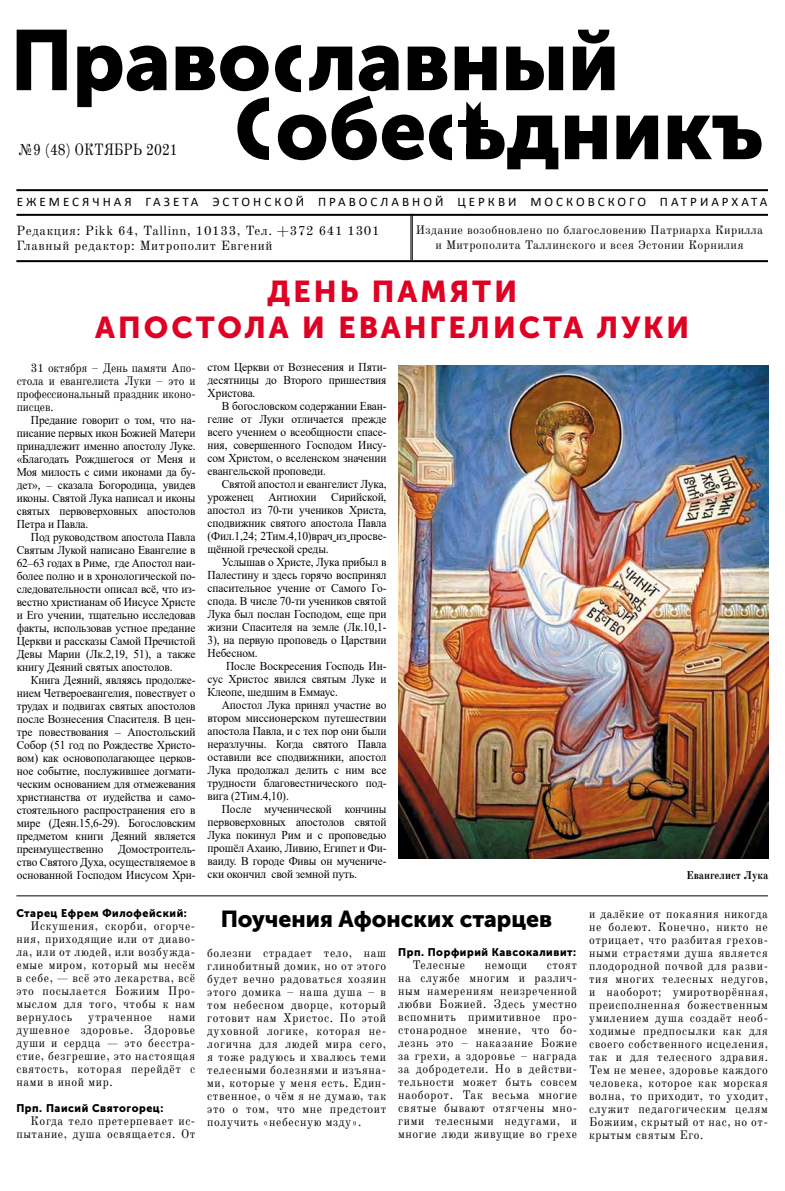
<style>
.page{position:relative;width:785px;height:1191px;background:#fff}
.page>*{position:absolute;margin:0;border:0;box-sizing:border-box;transform-origin:0 0}
.t1{font:87.1px "Museo Sans Cyrl 900";color:#000}
.t2{font:84.6px/69px "Museo Sans Cyrl 900";color:#000}
.t3{font:30px/36px "Museo Sans Cyrl 900";letter-spacing:.1em;color:#df0023;text-align:center}
.t4{font:23px "Museo Sans Cyrl 900";color:#000}
.t5{font:16px "Old Standard";color:#000;scale:.85 1}
.t6{font:13px/15px "Old Standard";letter-spacing:.05em;color:#000}
.t7{font:13px "Calibri";letter-spacing:.23em;color:#000}
.t8{font:12px/13px "Times New Roman";letter-spacing:-.01em;color:#000;text-align:justify;scale:.95 1}
.t9{font:12px/13px "Old Standard TT";letter-spacing:.05em;color:#000;text-align:justify}
.t10{font:12px/15px "Old Standard";letter-spacing:.03em;color:#000;text-align:center}
.t11{font:12px/13px "Old Standard TT";letter-spacing:.05em;color:#000;text-align:justify;scale:.95 1}
.t12{font:11px "Museo Sans Cyrl 900";letter-spacing:.05em;color:#000}
.t13{font:700 11px "Old Standard TT";color:#000;scale:.95 1}
</style>
<div class="page">
<hr style="left:16px;top:189px;width:752px;height:2px;background:#000">
<hr style="left:16px;top:214px;width:752px;height:2px;background:#000">
<hr style="left:16px;top:260px;width:752px;height:2px;background:#000">
<hr style="left:412px;top:214px;width:1px;height:46px;background:#000">
<hr style="left:410px;top:214px;width:1px;height:46px;background:#000">
<svg style="left:466px;top:101px;width:14px;height:18px"></svg>
<div style="left:458px;top:119px;width:29px;height:7px;background:#000"></div>
<img style="left:398px;top:365px;width:370px;height:494px">
<hr style="left:16px;top:895px;width:752px;height:1px;background:#000">
<h2 class="t2" style="left:275px;top:26px;width:489px;text-indent:-265px">Право лавный обесьдникъ</h2>
<p class="t7" style="left:17px;top:193px;width:752px">ЕЖЕМЕСЯЧНАЯ ГАЗЕТА ЭСТОНСКОЙ ПРАВОСЛАВНОЙ ЦЕРКВИ МОСКОВСКОГО ПАТРИАРХАТА</p>
<p class="t6" style="left:16px;top:223px;width:365px">Редакция: Pikk 64, Tallinn, 10133, Тел. +372 641 1301<br>Главный редактор: Митрополит Евгений</p>
<p class="t10" style="left:416px;top:222px;width:349px">Издание возобновлено по благословению Патриарха Кирилла и Митрополита Таллинского и всея Эстонии Корнилия</p>
<h1 class="t1" style="left:272px;top:11px;width:49px">с</h1>
<h2 class="t2" style="left:234px;top:95px;width:61px">С</h2>
<h3 class="t5" style="left:19px;top:140px;width:189px">№9 (48) ОКТЯБРЬ 2021</h3>
<h3 class="t3" style="left:95px;top:274px;width:595px">ДЕНЬ ПАМЯТИ<br>АПОСТОЛА И ЕВАНГЕЛИСТА ЛУКИ</h3>
<p class="t11" style="left:17px;top:361px;width:190px;text-indent:14px">31 октября – День памяти Апо&shy;стола и евангелиста Луки – это и профессиональный праздник иконо&shy;писцев.</p>
<p class="t8" style="left:17px;top:413px;width:190px;text-indent:14px">Предание говорит о том, что на&shy;писание первых икон Божией Матери принадлежит именно апостолу Луке. «Благодать Рождшегося от Меня и Моя милость с сими иконами да бу&shy;дет», – сказала Богородица, увидев иконы. Святой Лука написал и иконы святых первоверховных апостолов Петра и Павла.</p>
<p class="t8" style="left:17px;top:530px;width:190px;text-indent:14px">Под руководством апостола Павла Святым Лукой написано Евангелие в 62–63 годах в Риме, где Апостол наи&shy;более полно и в хронологической по&shy;следовательности описал всё, что из&shy;вестно христианам об Иисусе Христе и Его учении, тщательно исследовав факты, использовав устное предание Церкви и рассказы Самой Пречистой Девы Марии (Лк.2,19, 51), а также книгу Деяний святых апостолов.</p>
<p class="t8" style="left:17px;top:673px;width:190px;text-indent:14px">Книга Деяний, являясь продолже&shy;нием Четвероевангелия, повествует о трудах и подвигах святых апостолов после Вознесения Спасителя. В цен&shy;тре повествования – Апостольский Собор (51 год по Рождестве Христо&shy;вом) как основополагающее церков&shy;ное событие, послужившее догмати&shy;ческим основанием для отмежевания христианства от иудейства и само&shy;стоятельного распространения его в мире (Деян.15,6-29). Богословским предметом книги Деяний является преимущественно Домостроитель&shy;ство Святого Духа, осуществляемое в основанной Господом Иисусом Хри-</p>
<p class="t12" style="left:16px;top:907px;width:172px">Старец Ефрем Филофейский:</p>
<p class="t9" style="left:16px;top:919px;width:180px;text-indent:14px">Искушения, скорби, огорче&shy;ния, приходящие или от диаво&shy;ла, или от людей, или возбужда&shy;емые миром, который мы несём в себе, — всё это лекарства, всё это посылается Божиим Про&shy;мыслом для того, чтобы к нам вернулось</p>
<p class="t9" style="left:16px;top:1010px;width:180px;text-indent:152px">нами душевное здоровье. Здоровье души и сердца — это бесстра&shy;стие, безгрешие, это настоящая святость, которая перейдёт с нами в иной мир.</p>
<p class="t12" style="left:16px;top:1102px;width:148px">Прп. Паисий Святогорец:</p>
<p class="t9" style="left:16px;top:1114px;width:180px;text-align:right">Когда тело претерпевает ис&shy;пытание, душа освящается. От</p>
<p class="t9" style="left:88px;top:1010px;width:65px">утраченное</p>
<p class="t8" style="left:208px;top:360px;width:190px">стом Церкви от Вознесения и Пяти&shy;десятницы до Второго пришествия Христова.</p>
<p class="t8" style="left:208px;top:399px;width:190px;text-indent:14px">В богословском содержании Еван&shy;гелие от Луки отличается прежде всего учением о всеобщности спасе&shy;ния, совершенного Господом Иису&shy;сом Христом, о вселенском значении евангельской проповеди.</p>
<p class="t8" style="left:208px;top:477px;width:190px;text-indent:14px">Святой апостол и евангелист Лука, уроженец Антиохии Сирийской, апостол из 70-ти учеников Христа, сподвижник святого апостола Павла (Фил.1,24; 2Тим.4,10)врач из просве&shy;щённой греческой среды.</p>
<p class="t8" style="left:208px;top:555px;width:190px;text-indent:14px">Услышав о Христе, Лука прибыл в Палестину и здесь горячо воспринял спасительное учение от Самого Го&shy;спода. В числе 70-ти учеников святой Лука был послан Господом, еще при жизни Спасителя на земле (Лк.10,1- 3), на первую проповедь о Царствии Небесном.</p>
<p class="t8" style="left:208px;top:659px;width:190px;text-indent:18px">После Воскресения Господь Ии&shy;сус Христос явился святым Луке и Клеопе, шедшим в Еммаус.</p>
<p class="t8" style="left:208px;top:698px;width:190px;text-indent:14px">Апостол Лука принял участие во втором миссионерском путешествии апостола Павла, и с тех пор они были неразлучны. Когда святого Павла оставили все сподвижники, апостол Лука продолжал делить с ним все трудности благовестнического под&shy;вига (2Тим.4,10).</p>
<p class="t8" style="left:208px;top:802px;width:190px;text-indent:14px">После мученической кончины первоверховных апостолов святой Лука покинул Рим и с проповедью прошёл Ахаию, Ливию, Египет и Фи&shy;ваиду. В городе Фивы он мучениче&shy;ски окончил свой земной путь.</p>
<h3 class="t4" style="left:221px;top:905px;width:333px">Поучения Афонских старцев</h3>
<p class="t9" style="left:207px;top:946px;width:180px">болезни страдает тело, наш глинобитный домик, но от этого будет вечно радоваться хозяин этого домика – наша душа – в том небесном дворце, который готовит нам Христос. По этой духовной логике, которая не&shy;логична для людей мира сего, я тоже радуюсь и хвалюсь теми телесными болезнями и изъяна&shy;ми, которые у меня есть. Един&shy;ственное, о чём я не думаю, так это о том, что мне предстоит получить «небесную мзду».</p>
<p class="t12" style="left:398px;top:946px;width:179px">Прп. Порфирий Кавсокаливит:</p>
<p class="t9" style="left:412px;top:958px;width:54px">Телесные</p>
<p class="t9" style="left:485px;top:958px;width:44px">немощи</p>
<p class="t9" style="left:398px;top:958px;width:180px;text-indent:149px">стоят на службе многим и различ&shy;ным намерениям неизреченной любви Божией. Здесь уместно вспомнить примитивное про&shy;стонародное мнение, что бо&shy;лезнь это – наказание Божие за грехи, а здоровье – награда за добродетели. Но в действи&shy;тельности может быть совсем наоборот. Так весьма многие святые бывают отягчены мно&shy;гими телесными недугами, и многие люди живущие во грехе</p>
<p class="t13" style="left:686px;top:868px;width:88px">Евангелист Лука</p>
<p class="t9" style="left:589px;top:907px;width:180px">и далёкие от покаяния никогда не болеют. Конечно, никто не отрицает, что разбитая грехов&shy;ными страстями душа является плодородной почвой для разви&shy;тия многих телесных недугов, и наоборот; умиротворённая, преисполненная божественным умилением душа создаёт необ&shy;ходимые предпосылки как для своего собственного исцеления, так и для телесного здравия.<br>Тем не менее, здоровье каждого человека, которое как морская волна, то приходит, то уходит, служит педагогическим целям Божиим, скрытый от нас, но от&shy;крытым святым Его.</p>
</div>
